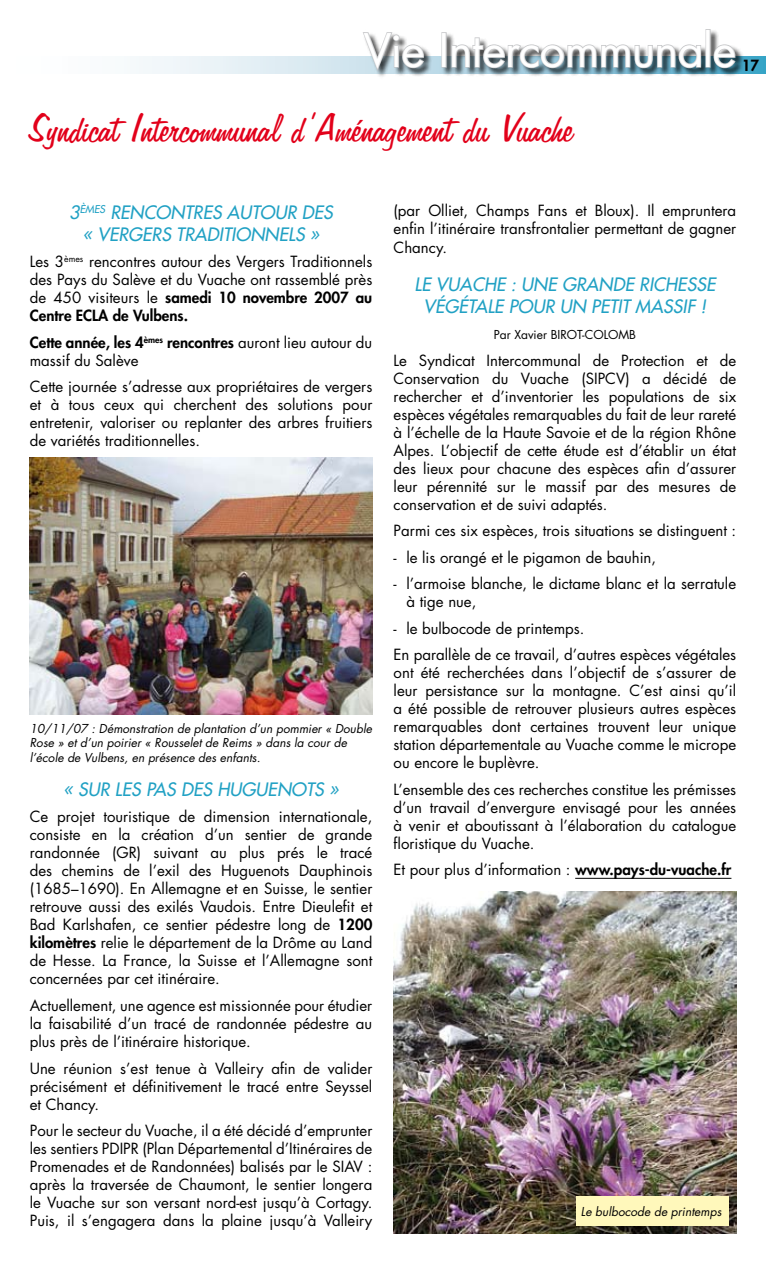
<style>
.page{position:relative;width:766px;height:1263px;background:#fff}
.page>*{position:absolute;margin:0;border:0;box-sizing:border-box;transform-origin:0 0}
.t1{font:45px "Freehand 575 BT Regular B";letter-spacing:.01em;color:#e2001a}
.t2{font:45px "Futura Std";letter-spacing:-.015em;color:#fff}
.t3{font:italic 500 18px/21.6px "Futura Std";color:#21a1c4;text-align:center}
.t4{font:15px/18px "Futura Std";color:#000;text-align:justify}
.t5{font:800 15px "Futura Std";color:#000}
.t6{font:italic 12px/14.4px "Futura Std";color:#000}
.t7{font:12px "Futura Std";color:#000}
.s1{font-weight:800}
</style>
<div class="page">
<svg style="left:136px;top:57px;width:226px;height:17px"></svg>
<div style="left:362px;top:28px;width:403px;height:83px;background:#000;opacity:.75"></div>
<svg style="left:361px;top:31px;width:64px;height:42px"></svg>
<div style="left:441px;top:32px;width:5px;height:36px;border:2px solid #c5c6c8"></div>
<svg style="left:450px;top:37px;width:251px;height:32px"></svg>
<div style="left:705px;top:29px;width:5px;height:39px;border:2px solid #c5c6c8"></div>
<svg style="left:712px;top:44px;width:24px;height:25px"></svg>
<img style="left:30px;top:458px;width:342px;height:256px">
<hr style="left:575px;top:878px;width:156px;height:1px;background:#000">
<img style="left:393px;top:891px;width:343px;height:342px">
<div style="left:576px;top:1196px;width:153px;height:30px;background:#fff8bb"></div>
<h1 class="t2" style="left:363px;top:22px;width:374px">Vie Intercommunale</h1>
<p class="t5" style="left:741px;top:56px;width:19px">17</p>
<h1 class="t1" style="left:30px;top:104px;width:545px">Syndicat Intercommunal d’Aménagement du Vuache</h1>
<p class="t3" style="left:69px;top:202px;width:265px">3<sup>ÈMES</sup> RENCONTRES AUTOUR DES « VERGERS TRADITIONNELS »</p>
<p class="t4" style="left:30px;top:253px;width:344px">Les 3<sup>èmes</sup> rencontres autour des Vergers Traditionnels des Pays du Salève et du Vuache ont rassemblé près de 450 visiteurs le <span class="s1">samedi 10 novembre 2007 au Centre ECLA de Vulbens.</span></p>
<p class="t4" style="left:30px;top:333px;width:344px"><span class="s1">Cette année, les 4</span><sup>èmes</sup> <span class="s1">rencontres</span> auront lieu autour du massif du Salève</p>
<p class="t4" style="left:30px;top:378px;width:344px">Cette journée s’adresse aux propriétaires de vergers et à tous ceux qui cherchent des solutions pour entretenir, valoriser ou replanter des arbres fruitiers de variétés traditionnelles.</p>
<p class="t6" style="left:30px;top:721px;width:343px">10/11/07 : Démonstration de plantation d’un pommier « Double<br>Rose » et d’un poirier « Rousselet de Reims » dans la cour de l’école de Vulbens, en présence des enfants.</p>
<p class="t3" style="left:63px;top:779px;width:276px">« SUR LES PAS DES HUGUENOTS »</p>
<p class="t4" style="left:30px;top:808px;width:344px">Ce projet touristique de dimension internationale, consiste en la création d’un sentier de grande randonnée (GR) suivant au plus prés le tracé des chemins de l’exil des Huguenots Dauphinois (1685–1690). En Allemagne et en Suisse, le sentier retrouve aussi des exilés Vaudois. Entre Dieulefit et Bad Karlshafen, ce sentier pédestre long de <span class="s1">1200 kilomètres</span> relie le département de la Drôme au Land de Hesse. La France, la Suisse et l’Allemagne sont concernées par cet itinéraire.</p>
<p class="t4" style="left:30px;top:997px;width:344px">Actuellement, une agence est missionnée pour étudier la faisabilité d’un tracé de randonnée pédestre au plus près de l’itinéraire historique.</p>
<p class="t4" style="left:30px;top:1059px;width:344px">Une réunion s’est tenue à Valleiry afin de valider précisément et définitivement le tracé entre Seyssel et Chancy.</p>
<p class="t4" style="left:30px;top:1122px;width:344px">Pour le secteur du Vuache, il a été décidé d’emprunter les sentiers PDIPR (Plan Départemental d’Itinéraires de Promenades et de Randonnées) balisés par le SIAV : après la traversée de Chaumont, le sentier longera le Vuache sur son versant nord-est jusqu’à Cortagy.<br>Puis, il s’engagera dans la plaine jusqu’à Valleiry</p>
<p class="t4" style="left:393px;top:202px;width:344px">(par Olliet, Champs Fans et Bloux). Il empruntera enfin l’itinéraire transfrontalier permettant de gagner Chancy.</p>
<p class="t3" style="left:414px;top:274px;width:302px">LE VUACHE : UNE GRANDE RICHESSE<br>VÉGÉTALE POUR UN PETIT MASSIF !</p>
<p class="t7" style="left:493px;top:327px;width:144px">Par Xavier BIROT-COLOMB</p>
<p class="t4" style="left:393px;top:351px;width:344px">Le Syndicat Intercommunal de Protection et de Conservation du Vuache (SIPCV) a décidé de rechercher et d’inventorier les populations de six espèces végétales remarquables du fait de leur rareté à l’échelle de la Haute Savoie et de la région Rhône Alpes. L’objectif de cette étude est d’établir un état des lieux pour chacune des espèces afin d’assurer leur pérennité sur le massif par des mesures de conservation et de suivi adaptés.</p>
<p class="t4" style="left:393px;top:522px;width:344px">Parmi ces six espèces, trois situations se distinguent :</p>
<p class="t4" style="left:393px;top:548px;width:264px">- le lis orangé et le pigamon de bauhin,</p>
<p class="t4" style="left:406px;top:575px;width:331px;text-indent:-13px">- l’armoise blanche, le dictame blanc et la serratule à tige nue,</p>
<p class="t4" style="left:393px;top:615px;width:344px;line-height:26.5px">- le bulbocode de printemps.<br>En parallèle de ce travail, d’autres espèces végétales</p>
<p class="t4" style="left:393px;top:664px;width:344px">ont été recherchées dans l’objectif de s’assurer de leur persistance sur la montagne. C’est ainsi qu’il a été possible de retrouver plusieurs autres espèces remarquables dont certaines trouvent leur unique station départementale au Vuache comme le micrope ou encore le buplèvre.</p>
<p class="t4" style="left:393px;top:780px;width:344px">L’ensemble des ces recherches constitue les prémisses d’un travail d’envergure envisagé pour les années à venir et aboutissant à l’élaboration du catalogue floristique du Vuache.</p>
<p class="t4" style="left:393px;top:861px;width:339px">Et pour plus d’information : <span class="s1">www.pays-du-vuache.fr</span></p>
<p class="t6" style="left:580px;top:1204px;width:142px">Le bulbocode de printemps</p>
</div>
